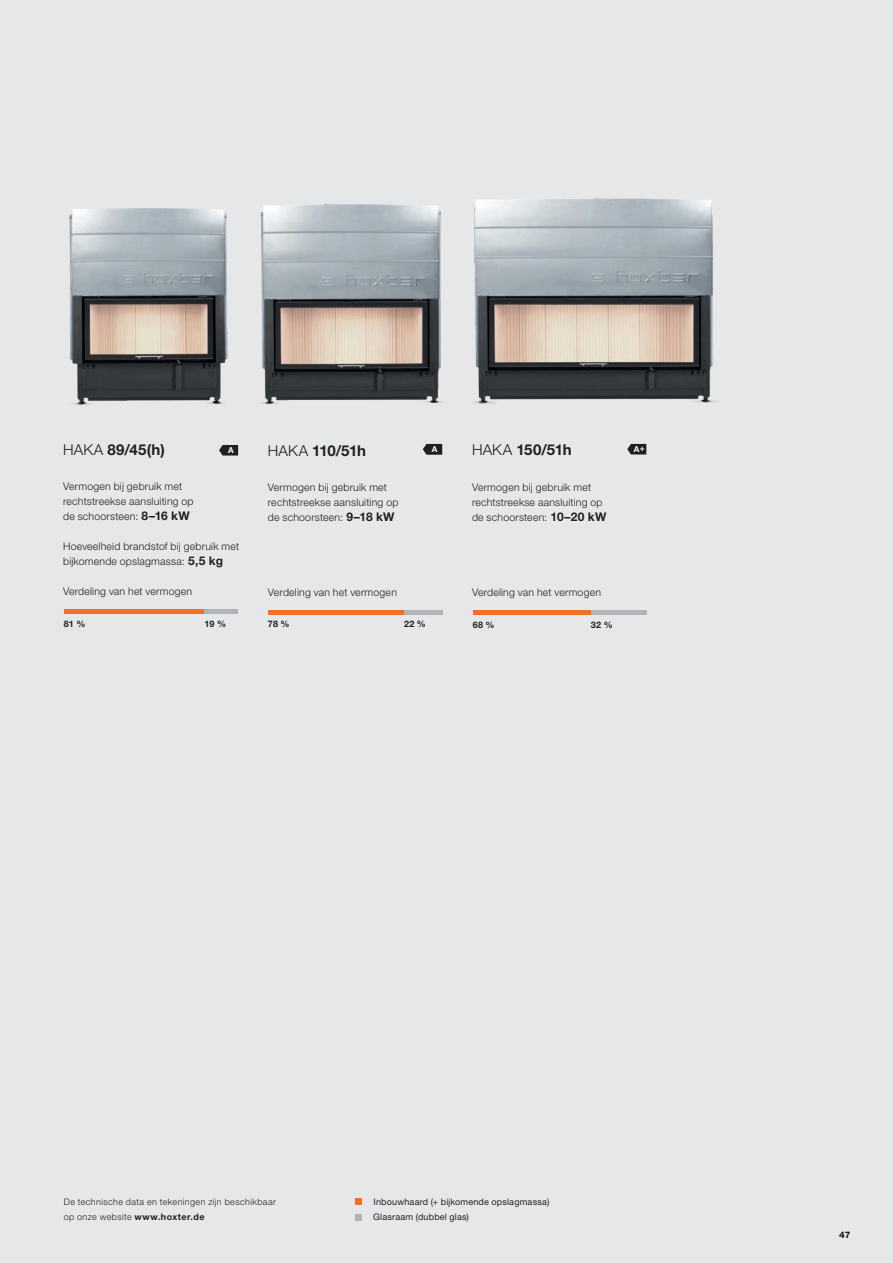
<style>
.page{position:relative;width:893px;height:1263px;background:#e6e7e9}
.page>*{position:absolute;margin:0;border:0;box-sizing:border-box;transform-origin:0 0}
.t1{font:700 15px "Helvetica Neue LT Pro";letter-spacing:-.025em;color:#231f20}
.t2{font:300 10.5px/15px "Helvetica Neue LT Pro";letter-spacing:.02em;color:#231f20}
.t3{font:300 9px/15px "Helvetica Neue LT Pro";letter-spacing:.045em;color:#231f20}
.t4{font:9px/15.5px "Helvetica Neue LT Pro";letter-spacing:.025em;color:#231f20}
.t5{font:700 9px "Helvetica Neue LT Pro";letter-spacing:.025em;color:#231f20}
.t6{font:800 9px "Helvetica Neue LT Pro";color:#231f20}
.t7{font:700 8.25px "Helvetica Neue LT Pro";color:#fff}
.s1{font-weight:300}
.s2{font-weight:700;font-size:12px}
.s3{font-weight:700}
</style>
<div class="page">
<hr style="left:64px;top:610px;width:140px;height:4px;background:#f37126">
<hr style="left:204px;top:610px;width:34px;height:4px;background:#b2b3b7">
<img style="left:69px;top:208px;width:159px;height:197px">
<svg style="left:219px;top:445px;width:19px;height:11px"></svg>
<img style="left:260px;top:204px;width:183px;height:200px">
<img style="left:473px;top:198px;width:244px;height:206px">
<hr style="left:268px;top:610px;width:136px;height:4px;background:#f37126">
<hr style="left:404px;top:610px;width:38px;height:4px;background:#b2b3b7">
<div style="left:473px;top:610px;width:118px;height:5px;background:#f37126"></div>
<div style="left:591px;top:610px;width:55px;height:5px;background:#b2b3b7"></div>
<div style="left:355px;top:1198px;width:7px;height:7px;background:#f37126"></div>
<div style="left:355px;top:1214px;width:7px;height:6px;background:#b2b3b7"></div>
<svg style="left:423px;top:444px;width:19px;height:11px"></svg>
<svg style="left:627px;top:444px;width:19px;height:10px"></svg>
<h1 class="t1" style="left:63px;top:440px;width:103px"><span class="s1">HAKA</span> 89/45(h)</h1>
<p class="t7" style="left:228px;top:445px;width:7px">A</p>
<h1 class="t1" style="left:268px;top:441px;width:100px"><span class="s1">HAKA</span> 110/51h</h1>
<p class="t7" style="left:432px;top:444px;width:7px">A</p>
<h1 class="t1" style="left:472px;top:440px;width:101px"><span class="s1">HAKA</span> 150/51h</h1>
<p class="t7" style="left:634px;top:444px;width:12px">A+</p>
<p class="t2" style="left:63px;top:479px;width:132px">Vermogen bij gebruik met rechtstreekse aansluiting op de schoorsteen: <span class="s2">8–16 kW</span></p>
<p class="t2" style="left:63px;top:539px;width:177px">Hoeveelheid brandstof bij gebruik met bijkomende opslagmassa: <span class="s2">5,5 kg</span></p>
<p class="t2" style="left:63px;top:584px;width:131px">Verdeling van het vermogen</p>
<p class="t2" style="left:268px;top:479px;width:132px">Vermogen bij gebruik met rechtstreekse aansluiting op de schoorsteen: <span class="s2">9–18 kW</span></p>
<p class="t2" style="left:268px;top:584px;width:131px">Verdeling van het vermogen</p>
<p class="t2" style="left:472px;top:479px;width:136px">Vermogen bij gebruik met rechtstreekse aansluiting op de schoorsteen: <span class="s2">10–20 kW</span></p>
<p class="t2" style="left:472px;top:584px;width:131px">Verdeling van het vermogen</p>
<p class="t5" style="left:64px;top:618px;width:23px">81 %</p>
<p class="t5" style="left:205px;top:618px;width:23px">19 %</p>
<p class="t5" style="left:268px;top:618px;width:23px">78 %</p>
<p class="t5" style="left:404px;top:618px;width:23px">22 %</p>
<p class="t5" style="left:473px;top:619px;width:23px">68 %</p>
<p class="t5" style="left:591px;top:619px;width:23px">32 %</p>
<p class="t3" style="left:64px;top:1194px;width:214px">De technische data en tekeningen zijn beschikbaar op onze website <span class="s3">www.hoxter.de</span></p>
<p class="t4" style="left:373px;top:1194px;width:178px">Inbouwhaard (+ bijkomende opslagmassa)<br>Glasraam (dubbel glas)</p>
<p class="t6" style="left:839px;top:1230px;width:13px">47</p>
</div>
